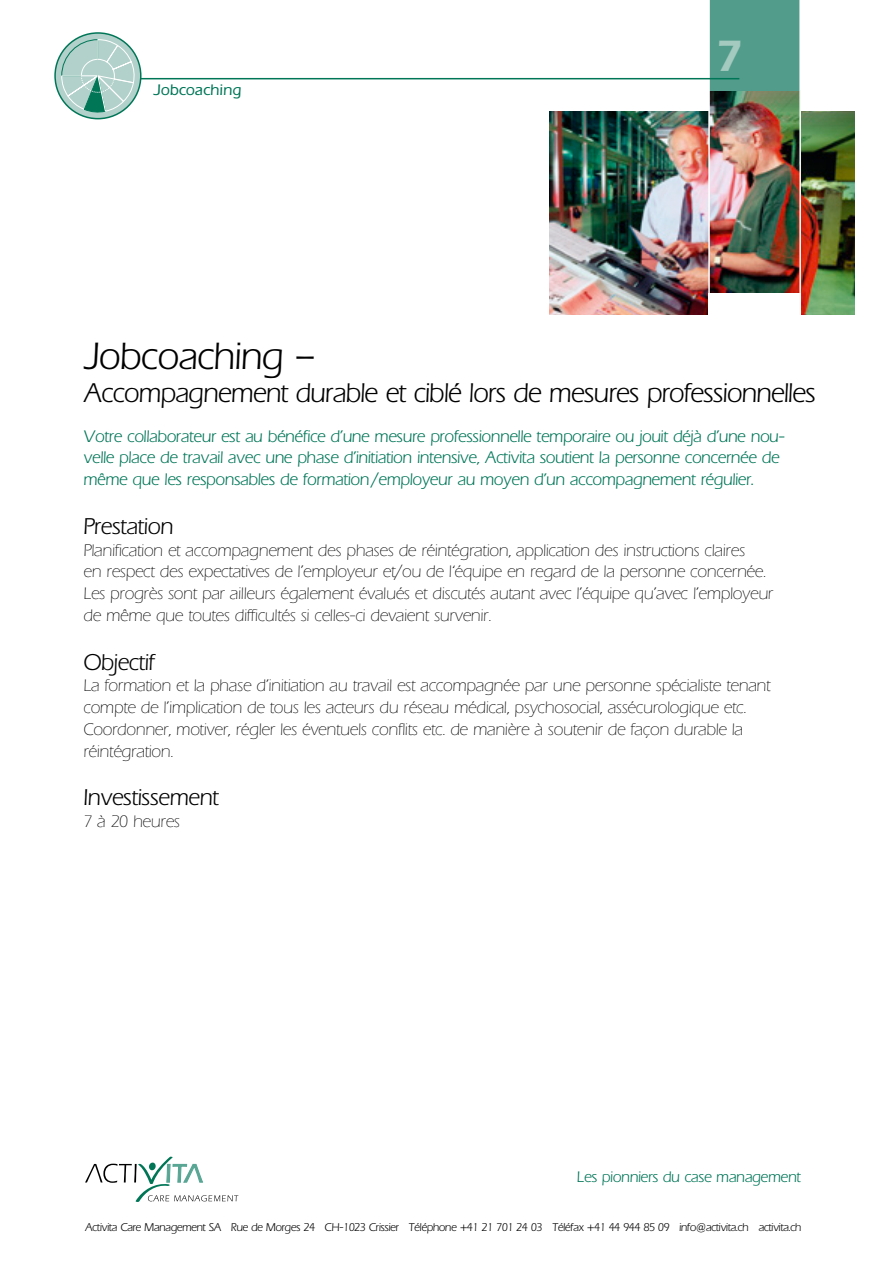
<style>
.page{position:relative;width:893px;height:1263px;background:#fff}
.page>*{position:absolute;margin:0;border:0;box-sizing:border-box;transform-origin:0 0}
.t1{font:600 43.35px "Eras BQ";color:#a4c9be}
.t2{font:37.5px "Eras BQ";color:#000}
.t3{font:26.7px "Eras BQ";letter-spacing:-.01em;color:#000}
.t4{font:22.5px "Eras BQ";color:#000}
.t5{font:300 16.5px/21.8px "Eras BQ";color:#000}
.t6{font:16.5px/21.8px "Eras BQ";color:#007657}
.t7{font:15px "Eras BQ";color:#007657}
.t8{font:500 15px "Eras BQ";letter-spacing:.02em;color:#007657}
.t9{font:11.1px "Eras BQ";letter-spacing:-.01em;color:#000}
</style>
<div class="page">
<img style="left:550px;top:112px;width:305px;height:203px">
<img style="left:710px;top:90px;width:89px;height:203px">
<div style="left:709px;top:0;width:90px;height:90px;background:#529c8c"></div>
<div style="left:708px;top:293px;width:93px;height:24px;background:#fff"></div>
<hr style="left:708px;top:0;width:2px;height:315px;background:#fff">
<hr style="left:799px;top:0;width:2px;height:315px;background:#fff">
<hr style="left:140px;top:78px;width:599px;height:1px;background:#007657">
<svg style="left:55px;top:33px;width:86px;height:86px"></svg>
<div style="left:54px;top:32px;width:88px;height:87px;border:2px solid #007657;border-radius:50%"></div>
<svg style="left:61px;top:39px;width:74px;height:74px;background:#aacdc5"></svg>
<svg style="left:85px;top:1157px;width:153px;height:45px"></svg>
<p class="t8" style="left:154px;top:81px;width:89px">Jobcoaching</p>
<p class="t1" style="left:717px;top:31px;width:27px">7</p>
<p class="t2" style="left:84px;top:336px;width:233px">Jobcoaching –</p>
<p class="t3" style="left:84px;top:378px;width:733px">Accompagnement durable et ciblé lors de mesures professionnelles</p>
<p class="t6" style="left:84px;top:426px;width:703px">Votre collaborateur est au bénéfice d’une mesure professionnelle temporaire ou jouit déjà d’une nou&shy;velle place de travail avec une phase d’initiation intensive, Activita soutient la personne concernée de même que les responsables de formation/employeur au moyen d’un accompagnement régulier.</p>
<p class="t4" style="left:84px;top:514px;width:91px">Prestation</p>
<p class="t5" style="left:84px;top:539px;width:691px">Planification et accompagnement des phases de réintégration, application des instructions claires<br>en respect des expectatives de l’employeur et/ou de l‘équipe en regard de la personne concernée.<br>Les progrès sont par ailleurs également évalués et discutés autant avec l’équipe qu’avec l’employeur de même que toutes difficultés si celles-ci devaient survenir.</p>
<p class="t4" style="left:84px;top:650px;width:73px">Objectif</p>
<p class="t5" style="left:84px;top:675px;width:688px">La formation et la phase d’initiation au travail est accompagnée par une personne spécialiste tenant compte de l’implication de tous les acteurs du réseau médical, psychosocial, assécurologique etc.</p>
<p class="t5" style="left:84px;top:719px;width:661px">Coordonner, motiver, régler les éventuels conflits etc. de manière à soutenir de façon durable la réintégration.</p>
<p class="t4" style="left:84px;top:786px;width:136px">Investissement</p>
<p class="t5" style="left:84px;top:811px;width:98px">7 à 20 heures</p>
<p class="t7" style="left:577px;top:1169px;width:225px">Les pionniers du case management</p>
<p class="t9" style="left:85px;top:1221px;width:718px">Activita Care Management SA Rue de Morges 24 CH-1023 Crissier Téléphone +41 21 701 24 03 Téléfax +41 44 944 85 09 info@activita.ch activita.ch</p>
</div>
